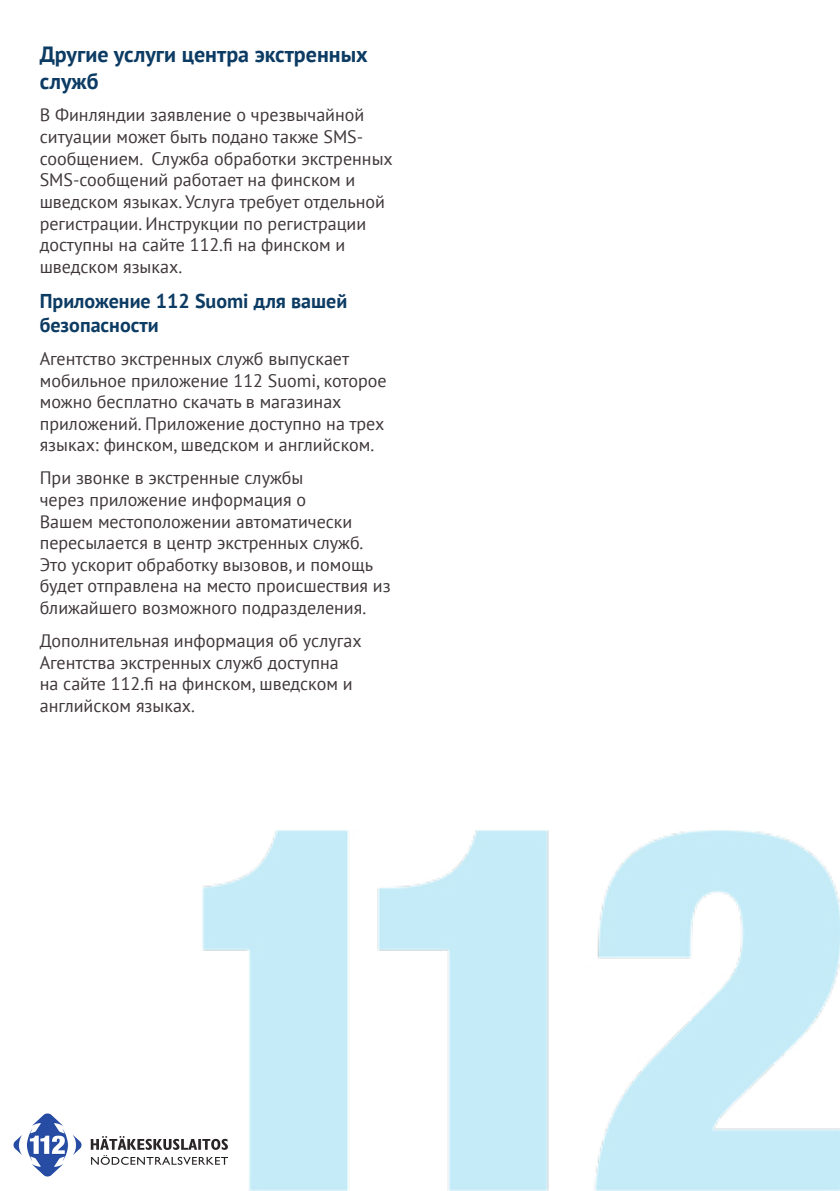
<style>
.page{position:relative;width:840px;height:1191px;background:#fff}
.page>*{position:absolute;margin:0;border:0;box-sizing:border-box;transform-origin:0 0}
.t1{font:700 22px/26.4px "PT Sans";color:#0c3b63}
.t2{font:700 20px/24px "PT Sans";color:#0c3b63}
.t3{font:18px/21.6px "PT Sans";color:#3f373b}
</style>
<div class="page">
<img style="left:202px;top:830px;width:637px;height:361px">
<img style="left:13px;top:1113px;width:214px;height:63px">
<h4 class="t1" style="left:40px;top:41px;width:329px">Другие услуги центра экстренных служб</h4>
<p class="t3" style="left:40px;top:104px;width:354px">В Финляндии заявление о чрезвычайной ситуации может быть подано также SMS&shy;сообщением. Служба обработки экстренных SMS-сообщений работает на финском и шведском языках. Услуга требует отдельной регистрации. Инструкции по регистрации доступны на сайте 112.fi на финском и шведском языках.</p>
<h5 class="t2" style="left:40px;top:289px;width:309px">Приложение 112 Suomi для вашей безопасности</h5>
<p class="t3" style="left:40px;top:347px;width:348px">Агентство экстренных служб выпускает мобильное приложение 112 Suomi, которое можно бесплатно скачать в магазинах приложений. Приложение доступно на трех языках: финском, шведском и английском.</p>
<p class="t3" style="left:40px;top:467px;width:352px">При звонке в экстренные службы<br>через приложение информация о<br>Вашем местоположении автоматически пересылается в центр экстренных служб.<br>Это ускорит обработку вызовов, и помощь будет отправлена на место происшествия из ближайшего возможного подразделения.</p>
<p class="t3" style="left:40px;top:629px;width:323px">Дополнительная информация об услугах Агентства экстренных служб доступна на сайте 112.fi на финском, шведском и английском языках.</p>
</div>
